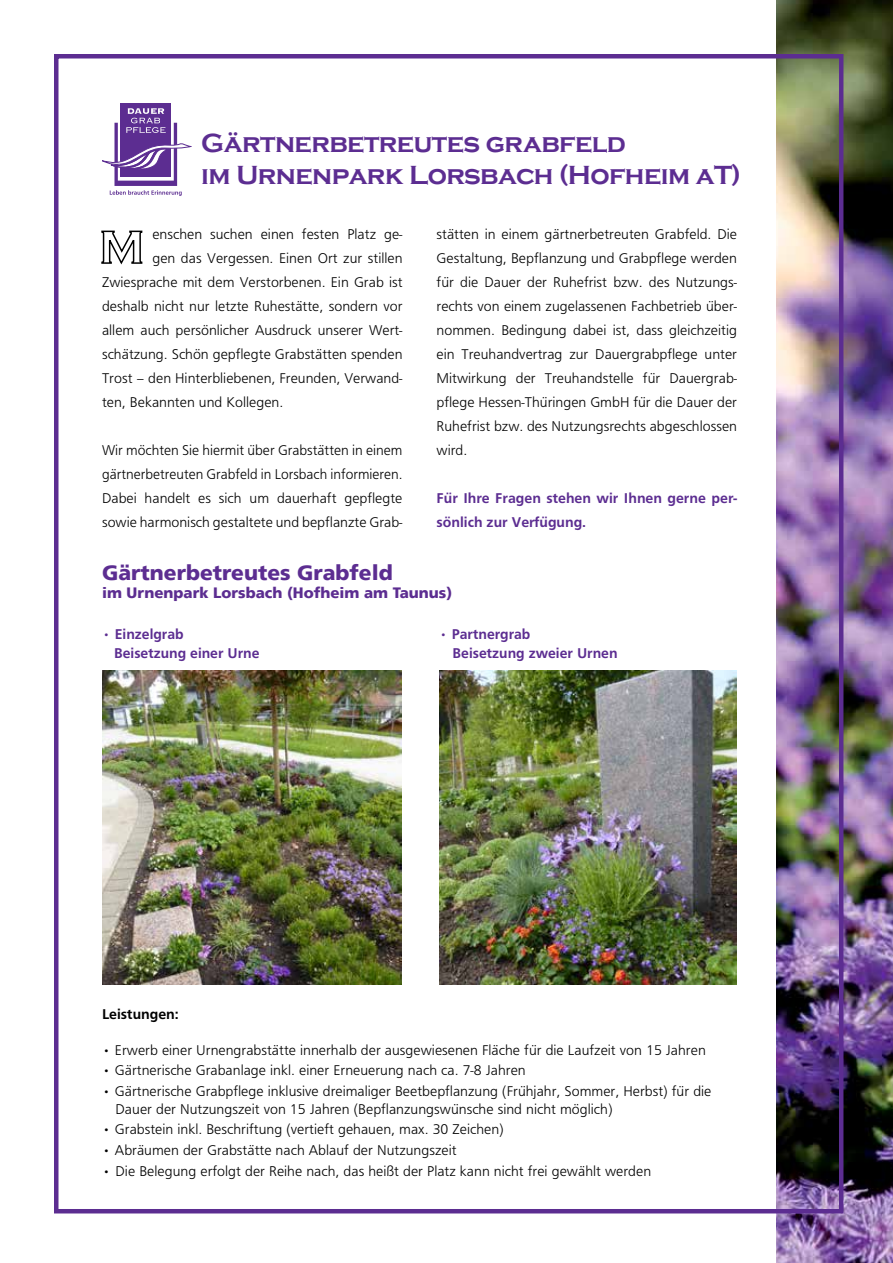
<style>
.page{position:relative;width:893px;height:1263px;background:#fff}
.page>*{position:absolute;margin:0;border:0;box-sizing:border-box;transform-origin:0 0}
.t1{font:700 27px/32.4px "Copperplate Gothic";letter-spacing:-.02em;color:#5c2d91}
.t2{font:900 21px "Frutiger LT";color:#5c2d91}
.t3{font:900 15px "Frutiger LT";color:#5c2d91}
.t4{font:14.7px/24px "Frutiger";color:#000;text-align:justify}
.t5{font:700 14.7px/19.5px "Frutiger";color:#5c2d91}
.t6{font:700 14.7px "Frutiger";color:#000}
</style>
<div class="page">
<img style="left:776px;top:0;width:117px;height:1263px">
<div style="left:54px;top:54px;width:789px;height:1159px;border:4px solid #5c2d91"></div>
<svg style="left:101px;top:230px;width:42px;height:35px"></svg>
<div style="left:121px;top:103px;width:50px;height:73px;background:#5c2d91"></div>
<svg style="left:102px;top:108px;width:89px;height:88px"></svg>
<img style="left:439px;top:671px;width:298px;height:313px">
<img style="left:102px;top:671px;width:300px;height:313px">
<h1 class="t1" style="left:201px;top:127px;width:541px">Gärtnerbetreutes grabfeld<br>im Urnenpark Lorsbach (Hofheim aT)</h1>
<p class="t4" style="left:152px;top:222px;width:252px">enschen suchen einen festen Platz ge-</p>
<p class="t4" style="left:152px;top:246px;width:252px">gen das Vergessen. Einen Ort zur stillen</p>
<p class="t4" style="left:102px;top:270px;width:302px">Zwiesprache mit dem Verstorbenen. Ein Grab ist</p>
<p class="t4" style="left:102px;top:294px;width:302px">deshalb nicht nur letzte Ruhestätte, sondern vor</p>
<p class="t4" style="left:102px;top:318px;width:302px">allem auch persönlicher Ausdruck unserer Wert-</p>
<p class="t4" style="left:102px;top:342px;width:302px">schätzung. Schön gepflegte Grabstätten spenden</p>
<p class="t4" style="left:102px;top:366px;width:302px">Trost – den Hinterbliebenen, Freunden, Verwand-</p>
<p class="t4" style="left:102px;top:390px;width:183px">ten, Bekannten und Kollegen.</p>
<p class="t4" style="left:102px;top:438px;width:302px">Wir möchten Sie hiermit über Grabstätten in einem gärtnerbetreuten Grabfeld in Lorsbach informieren.<br>Dabei handelt es sich um dauerhaft gepflegte sowie harmonisch gestaltete und bepflanzte Grab-</p>
<p class="t4" style="left:437px;top:222px;width:302px">stätten in einem gärtnerbetreuten Grabfeld. Die Gestaltung, Bepflanzung und Grabpflege werden für die Dauer der Ruhefrist bzw. des Nutzungs&shy;rechts von einem zugelassenen Fachbetrieb über&shy;nommen. Bedingung dabei ist, dass gleichzeitig ein Treuhandvertrag zur Dauergrabpflege unter Mitwirkung der Treuhandstelle für Dauergrab&shy;pflege Hessen-Thüringen GmbH für die Dauer der Ruhefrist bzw. des Nutzungsrechts abgeschlossen wird.</p>
<p class="t5" style="left:437px;top:486px;width:302px;line-height:24px">Für Ihre Fragen stehen wir Ihnen gerne per&shy;sönlich zur Verfügung.</p>
<h2 class="t2" style="left:102px;top:560px;width:292px">Gärtnerbetreutes Grabfeld</h2>
<p class="t3" style="left:102px;top:584px;width:352px">im Urnenpark Lorsbach (Hofheim am Taunus)</p>
<p class="t5" style="left:114px;top:624px;width:147px;text-indent:-12px">• Einzelgrab<br>Beisetzung einer Urne</p>
<p class="t5" style="left:453px;top:624px;width:166px;text-indent:-14px">• Partnergrab<br>Beisetzung zweier Urnen</p>
<p class="t6" style="left:102px;top:1006px;width:78px">Leistungen:</p>
<p class="t4" style="left:102px;top:1038px;width:605px">• Erwerb einer Urnengrabstätte innerhalb der ausgewiesenen Fläche für die Laufzeit von 15 Jahren</p>
<p class="t4" style="left:102px;top:1058px;width:425px">• Gärtnerische Grabanlage inkl. einer Erneuerung nach ca. 7-8 Jahren</p>
<p class="t4" style="left:116px;top:1082px;width:597px;line-height:17.7px;text-indent:-13px">• Gärtnerische Grabpflege inklusive dreimaliger Beetbepflanzung (Frühjahr, Sommer, Herbst) für die<br>Dauer der Nutzungszeit von 15 Jahren (Bepflanzungswünsche sind nicht möglich)</p>
<p class="t4" style="left:102px;top:1117px;width:403px">• Grabstein inkl. Beschriftung (vertieft gehauen, max. 30 Zeichen)</p>
<p class="t4" style="left:102px;top:1138px;width:356px">• Abräumen der Grabstätte nach Ablauf der Nutzungszeit</p>
<p class="t4" style="left:102px;top:1158px;width:551px">• Die Belegung erfolgt der Reihe nach, das heißt der Platz kann nicht frei gewählt werden</p>
</div>
